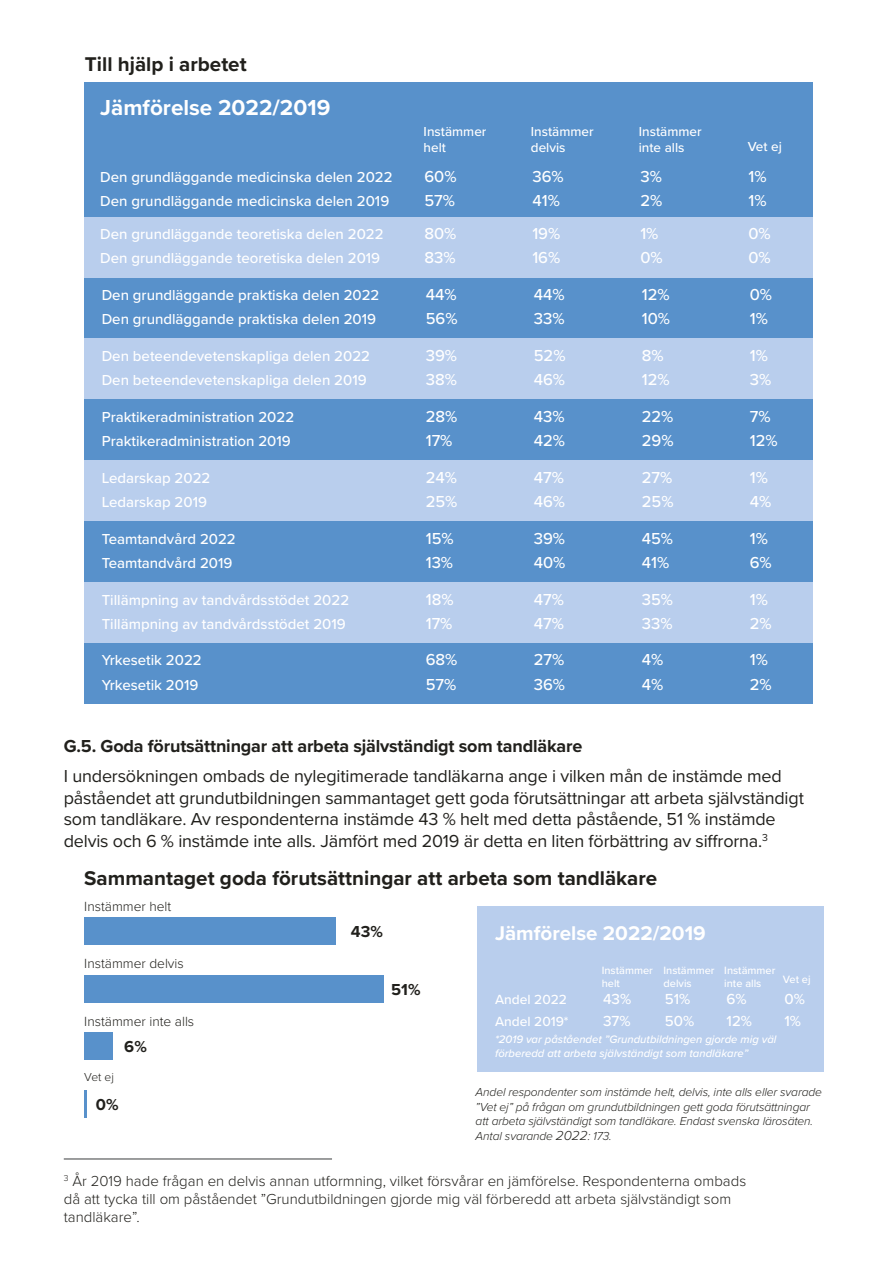
<style>
.page{position:relative;width:893px;height:1263px;background:#fff}
.page>*{position:absolute;margin:0;border:0;box-sizing:border-box;transform-origin:0 0}
.t1{font:700 22.5px "Proxima Nova";color:#fff}
.t2{font:700 20.55px "Proxima Nova";color:#21201c}
.t3{font:700 20.55px "Proxima Nova";color:#fff}
.t4{font:18px/21.6px "Proxima Nova";letter-spacing:-.01em;color:#21201c}
.Styckeformat_7{font:700 18px "Proxima Nova";letter-spacing:-.01em;color:#21201c}
.t5{font:500 16.5px "Proxima Nova";color:#fff}
.t6{font:700 16.5px "Proxima Nova";color:#21201c}
.t7{font:500 15.15px "Proxima Nova";color:#fff}
.t8{font:500 15px "Proxima Nova";color:#fff}
.t9{font:300 15px/18px "Proxima Nova";color:#21201c}
.t10{font:300 13.8px "Proxima Nova";color:#21201c}
.t11{font:500 13.8px "Proxima Nova";color:#fff}
.t12{font:500 13.5px/16.2px "Proxima Nova";color:#fff}
.t13{font:italic 300 12px/14.5px "Proxima Nova";letter-spacing:-.01em;color:#21201c}
.t14{font:300 12px "Proxima Nova";color:#21201c}
.t15{font:italic 500 11.25px/13.5px "Proxima Nova";color:#fff}
.t16{font:500 10.95px/13.2px "Proxima Nova";color:#fff}
.s1{font-size:13.5px}
</style>
<div class="page">
<div style="left:84px;top:82px;width:728px;height:135px;background:#5891cb"></div>
<div style="left:84px;top:217px;width:728px;height:60px;background:#b9ceed"></div>
<div style="left:84px;top:277px;width:728px;height:61px;background:#5891cb"></div>
<div style="left:84px;top:338px;width:728px;height:61px;background:#b9ceed"></div>
<div style="left:84px;top:399px;width:728px;height:61px;background:#5891cb"></div>
<div style="left:84px;top:460px;width:728px;height:61px;background:#b9ceed"></div>
<div style="left:84px;top:521px;width:728px;height:61px;background:#5891cb"></div>
<div style="left:84px;top:582px;width:728px;height:61px;background:#b9ceed"></div>
<div style="left:84px;top:643px;width:728px;height:61px;background:#5891cb"></div>
<div style="left:84px;top:917px;width:252px;height:28px;background:#5891cb"></div>
<div style="left:84px;top:975px;width:300px;height:28px;background:#5891cb"></div>
<div style="left:84px;top:1032px;width:29px;height:28px;background:#5891cb"></div>
<div style="left:477px;top:906px;width:347px;height:165px;background:#b9ceed"></div>
<hr style="left:64px;top:1158px;width:268px;height:1px;background:#1f2123">
<hr style="left:84px;top:1090px;width:3px;height:28px;background:#5891cb">
<p class="t2" style="left:85px;top:48px;width:163px">Till hjälp i arbetet</p>
<p class="t1" style="left:100px;top:91px;width:231px">Jämförelse 2022/2019</p>
<p class="t12" style="left:424px;top:123px;width:64px">Instämmer helt</p>
<p class="t12" style="left:531px;top:123px;width:64px">Instämmer delvis</p>
<p class="t12" style="left:639px;top:123px;width:64px">Instämmer inte alls</p>
<p class="t12" style="left:748px;top:138px;width:36px">Vet ej</p>
<p class="t8" style="left:100px;top:165px;width:294px">Den grundläggande medicinska delen 2022</p>
<p class="t5" style="left:424px;top:164px;width:34px">60%</p>
<p class="t5" style="left:532px;top:164px;width:33px">36%</p>
<p class="t5" style="left:640px;top:164px;width:23px">3%</p>
<p class="t5" style="left:748px;top:164px;width:20px">1%</p>
<p class="t8" style="left:100px;top:189px;width:290px">Den grundläggande medicinska delen 2019</p>
<p class="t5" style="left:424px;top:188px;width:32px">57%</p>
<p class="t5" style="left:532px;top:188px;width:29px">41%</p>
<p class="t5" style="left:640px;top:188px;width:23px">2%</p>
<p class="t5" style="left:748px;top:188px;width:20px">1%</p>
<p class="t8" style="left:100px;top:223px;width:285px">Den grundläggande teoretiska delen 2022</p>
<p class="t5" style="left:424px;top:221px;width:34px">80%</p>
<p class="t5" style="left:532px;top:221px;width:29px">19%</p>
<p class="t5" style="left:640px;top:221px;width:20px">1%</p>
<p class="t5" style="left:748px;top:221px;width:24px">0%</p>
<p class="t8" style="left:100px;top:247px;width:281px">Den grundläggande teoretiska delen 2019</p>
<p class="t5" style="left:424px;top:245px;width:33px">83%</p>
<p class="t5" style="left:532px;top:245px;width:29px">16%</p>
<p class="t5" style="left:640px;top:245px;width:24px">0%</p>
<p class="t5" style="left:748px;top:245px;width:24px">0%</p>
<p class="t8" style="left:102px;top:284px;width:279px">Den grundläggande praktiska delen 2022</p>
<p class="t5" style="left:426px;top:282px;width:32px">44%</p>
<p class="t5" style="left:534px;top:282px;width:32px">44%</p>
<p class="t5" style="left:642px;top:282px;width:29px">12%</p>
<p class="t5" style="left:750px;top:282px;width:24px">0%</p>
<p class="t8" style="left:102px;top:308px;width:276px">Den grundläggande praktiska delen 2019</p>
<p class="t5" style="left:426px;top:306px;width:33px">56%</p>
<p class="t5" style="left:534px;top:306px;width:32px">33%</p>
<p class="t5" style="left:642px;top:306px;width:30px">10%</p>
<p class="t5" style="left:750px;top:306px;width:20px">1%</p>
<p class="t8" style="left:102px;top:344px;width:270px">Den beteendevetenskapliga delen 2022</p>
<p class="t5" style="left:426px;top:343px;width:33px">39%</p>
<p class="t5" style="left:534px;top:343px;width:33px">52%</p>
<p class="t5" style="left:642px;top:343px;width:23px">8%</p>
<p class="t5" style="left:750px;top:343px;width:20px">1%</p>
<p class="t8" style="left:102px;top:369px;width:266px">Den beteendevetenskapliga delen 2019</p>
<p class="t5" style="left:426px;top:367px;width:33px">38%</p>
<p class="t5" style="left:534px;top:367px;width:33px">46%</p>
<p class="t5" style="left:642px;top:367px;width:29px">12%</p>
<p class="t5" style="left:750px;top:367px;width:23px">3%</p>
<p class="t8" style="left:102px;top:405px;width:194px">Praktikeradministration 2022</p>
<p class="t5" style="left:426px;top:404px;width:33px">28%</p>
<p class="t5" style="left:534px;top:404px;width:32px">43%</p>
<p class="t5" style="left:642px;top:404px;width:33px">22%</p>
<p class="t5" style="left:750px;top:404px;width:22px">7%</p>
<p class="t8" style="left:102px;top:429px;width:191px">Praktikeradministration 2019</p>
<p class="t5" style="left:426px;top:428px;width:28px">17%</p>
<p class="t5" style="left:534px;top:428px;width:33px">42%</p>
<p class="t5" style="left:642px;top:428px;width:33px">29%</p>
<p class="t5" style="left:750px;top:428px;width:29px">12%</p>
<p class="t8" style="left:102px;top:466px;width:110px">Ledarskap 2022</p>
<p class="t5" style="left:426px;top:465px;width:33px">24%</p>
<p class="t5" style="left:534px;top:465px;width:32px">47%</p>
<p class="t5" style="left:642px;top:465px;width:32px">27%</p>
<p class="t5" style="left:750px;top:465px;width:20px">1%</p>
<p class="t8" style="left:102px;top:490px;width:107px">Ledarskap 2019</p>
<p class="t5" style="left:426px;top:489px;width:33px">25%</p>
<p class="t5" style="left:534px;top:489px;width:33px">46%</p>
<p class="t5" style="left:642px;top:489px;width:33px">25%</p>
<p class="t5" style="left:750px;top:489px;width:23px">4%</p>
<p class="t8" style="left:102px;top:527px;width:136px">Teamtandvård 2022</p>
<p class="t5" style="left:426px;top:526px;width:29px">15%</p>
<p class="t5" style="left:534px;top:526px;width:33px">39%</p>
<p class="t5" style="left:642px;top:526px;width:33px">45%</p>
<p class="t5" style="left:750px;top:526px;width:20px">1%</p>
<p class="t8" style="left:102px;top:551px;width:132px">Teamtandvård 2019</p>
<p class="t5" style="left:426px;top:550px;width:29px">13%</p>
<p class="t5" style="left:534px;top:550px;width:33px">40%</p>
<p class="t5" style="left:642px;top:550px;width:29px">41%</p>
<p class="t5" style="left:750px;top:550px;width:24px">6%</p>
<p class="t8" style="left:102px;top:588px;width:249px">Tillämpning av tandvårdsstödet 2022</p>
<p class="t5" style="left:426px;top:587px;width:29px">18%</p>
<p class="t5" style="left:534px;top:587px;width:32px">47%</p>
<p class="t5" style="left:642px;top:587px;width:33px">35%</p>
<p class="t5" style="left:750px;top:587px;width:20px">1%</p>
<p class="t8" style="left:102px;top:612px;width:246px">Tillämpning av tandvårdsstödet 2019</p>
<p class="t5" style="left:426px;top:611px;width:28px">17%</p>
<p class="t5" style="left:534px;top:611px;width:32px">47%</p>
<p class="t5" style="left:642px;top:611px;width:32px">33%</p>
<p class="t5" style="left:750px;top:611px;width:23px">2%</p>
<p class="t8" style="left:102px;top:649px;width:102px">Yrkesetik 2022</p>
<p class="t5" style="left:426px;top:648px;width:33px">68%</p>
<p class="t5" style="left:534px;top:648px;width:32px">27%</p>
<p class="t5" style="left:642px;top:648px;width:23px">4%</p>
<p class="t5" style="left:750px;top:648px;width:20px">1%</p>
<p class="t8" style="left:102px;top:673px;width:98px">Yrkesetik 2019</p>
<p class="t5" style="left:426px;top:672px;width:32px">57%</p>
<p class="t5" style="left:534px;top:672px;width:33px">36%</p>
<p class="t5" style="left:642px;top:672px;width:23px">4%</p>
<p class="t5" style="left:750px;top:672px;width:23px">2%</p>
<p class="Styckeformat_7" style="left:64px;top:732px;width:520px">G.5. Goda förutsättningar att arbeta självständigt som tandläkare</p>
<p class="t4" style="left:64px;top:764px;width:742px">I undersökningen ombads de nylegitimerade tandläkarna ange i vilken mån de instämde med påståendet att grundutbildningen sammantaget gett goda förutsättningar att arbeta självständigt som tandläkare. Av respondenterna instämde 43 % helt med detta påstående, 51 % instämde delvis och 6 % instämde inte alls. Jämfört med 2019 är detta en liten förbättring av siffrorna.<sup>3</sup></p>
<p class="t2" style="left:84px;top:862px;width:574px">Sammantaget goda förutsättningar att arbeta som tandläkare</p>
<p class="t3" style="left:495px;top:917px;width:212px">Jämförelse 2022/2019</p>
<p class="t10" style="left:84px;top:896px;width:89px">Instämmer helt</p>
<p class="t6" style="left:351px;top:919px;width:34px">43%</p>
<p class="t10" style="left:84px;top:953px;width:101px">Instämmer delvis</p>
<p class="t10" style="left:84px;top:1011px;width:111px">Instämmer inte alls</p>
<p class="t6" style="left:391px;top:977px;width:31px">51%</p>
<p class="t16" style="left:602px;top:963px;width:53px">Instämmer helt</p>
<p class="t16" style="left:664px;top:963px;width:53px">Instämmer delvis</p>
<p class="t16" style="left:724px;top:963px;width:53px">Instämmer inte alls</p>
<p class="t16" style="left:783px;top:972px;width:29px">Vet ej</p>
<p class="t11" style="left:495px;top:989px;width:74px">Andel 2022</p>
<p class="t7" style="left:603px;top:987px;width:30px">43%</p>
<p class="t7" style="left:665px;top:987px;width:27px">51%</p>
<p class="t7" style="left:727px;top:987px;width:22px">6%</p>
<p class="t7" style="left:784px;top:987px;width:22px">0%</p>
<p class="t11" style="left:495px;top:1011px;width:75px">Andel 2019*</p>
<p class="t7" style="left:603px;top:1009px;width:29px">37%</p>
<p class="t7" style="left:665px;top:1009px;width:31px">50%</p>
<p class="t7" style="left:727px;top:1009px;width:27px">12%</p>
<p class="t7" style="left:784px;top:1009px;width:18px">1%</p>
<p class="t15" style="left:495px;top:1032px;width:283px">*2019 var påståendet ”Grundutbildningen gjorde mig väl förberedd att arbeta självständigt som tandläkare”</p>
<p class="t13" style="left:476px;top:1084px;width:348px">Andel respondenter som instämde helt, delvis, inte alls eller svarade ”Vet ej” på frågan om grundutbildningen gett goda förutsättningar att arbeta självständigt som tandläkare. Endast svenska lärosäten.<br>Antal svarande <span class="s1">2022</span>: 173.</p>
<p class="t9" style="left:64px;top:1171px;width:684px"><sup>3</sup> År 2019 hade frågan en delvis annan utformning, vilket försvårar en jämförelse. Respondenterna ombads då att tycka till om påståendet ”Grundutbildningen gjorde mig väl förberedd att arbeta självständigt som tandläkare”.</p>
<p class="t6" style="left:124px;top:1034px;width:24px">6%</p>
<p class="t14" style="left:84px;top:1068px;width:31px">Vet ej</p>
<p class="t6" style="left:96px;top:1092px;width:24px">0%</p>
</div>
